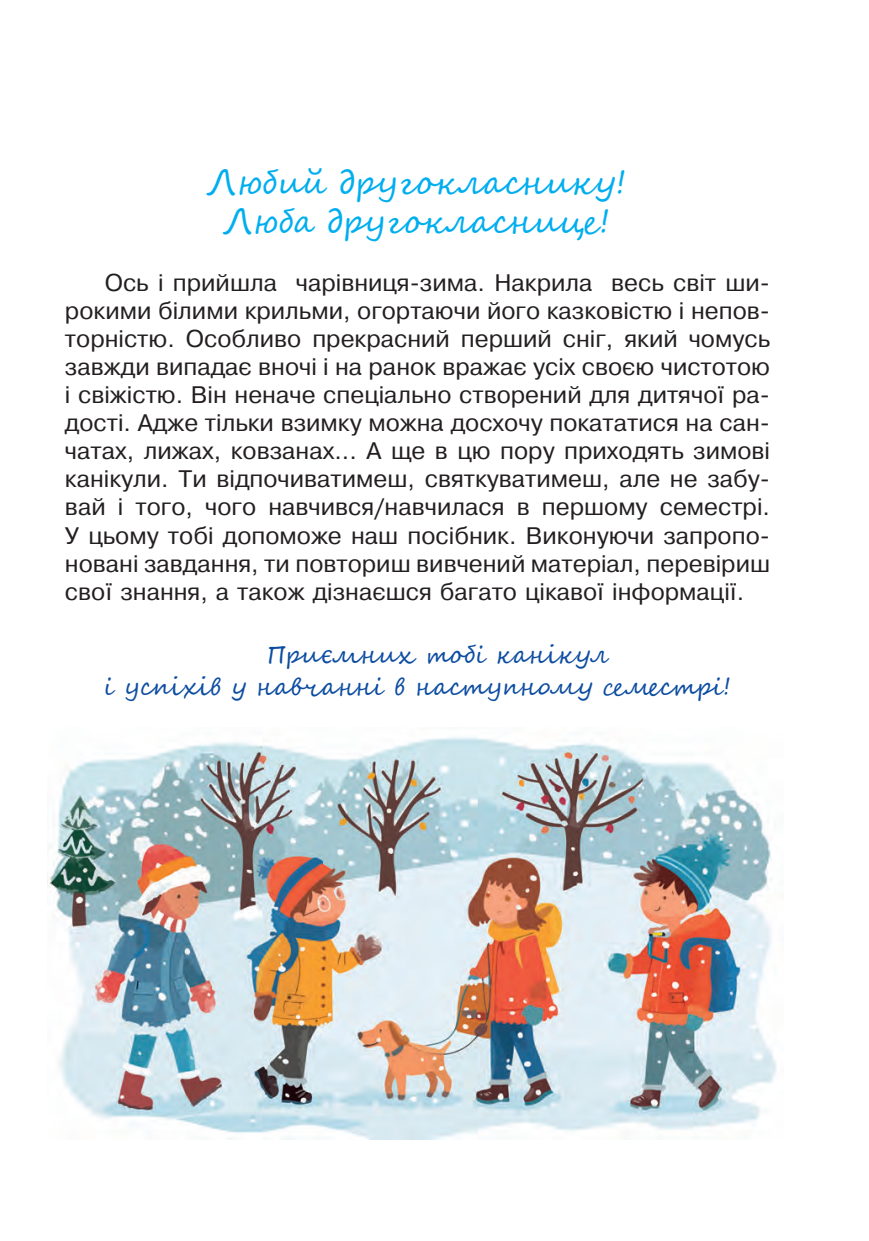
<style>
.page{position:relative;width:869px;height:1241px;background:#fff}
.page>*{position:absolute;margin:0;border:0;box-sizing:border-box;transform-origin:0 0}
.t1{font:33.25px "Segoe Script";color:#00aeef}
.текст{font:24.5px/31.5px "Segoe Script";color:#0d4da1}
.текст-2{font:22.75px/28px "Ukrainian Pragmatica";color:#231f20;text-align:justify}
</style>
<div class="page">
<img style="left:48px;top:737px;width:729px;height:402px">
<p class="t1" style="left:208px;top:155px;width:419px">Любий другокласнику!</p>
<p class="t1" style="left:225px;top:195px;width:387px">Люба другокласнице!</p>
<p class="текст-2" style="left:65px;top:269px;width:706px;text-indent:40px">Ось і прийшла чарівниця-зима. Накрила весь світ ши&shy;рокими білими крильми, огортаючи його казковістю і непов&shy;торністю. Особливо прекрасний перший сніг, який чомусь завжди випадає вночі і на ранок вражає усіх своєю чистотою і свіжістю. Він неначе спеціально створений для дитячої ра&shy;дості. Адже тільки взимку можна досхочу покататися на сан&shy;чатах, лижах, ковзанах... А ще в цю пору приходять зимові канікули. Ти відпочиватимеш, святкуватимеш, але не забу&shy;вай і того, чого навчився/навчилася в першому семестрі.<br>У цьому тобі допоможе наш посібник. Виконуючи запропо&shy;новані завдання, ти повториш вивчений матеріал, перевіриш свої знання, а також дізнаєшся багато цікавої інформації.</p>
<p class="текст" style="left:104px;top:639px;width:628px;text-indent:163px">Приємних тобі канікул<br>і успіхів у навчанні в наступному семестрі!</p>
</div>
